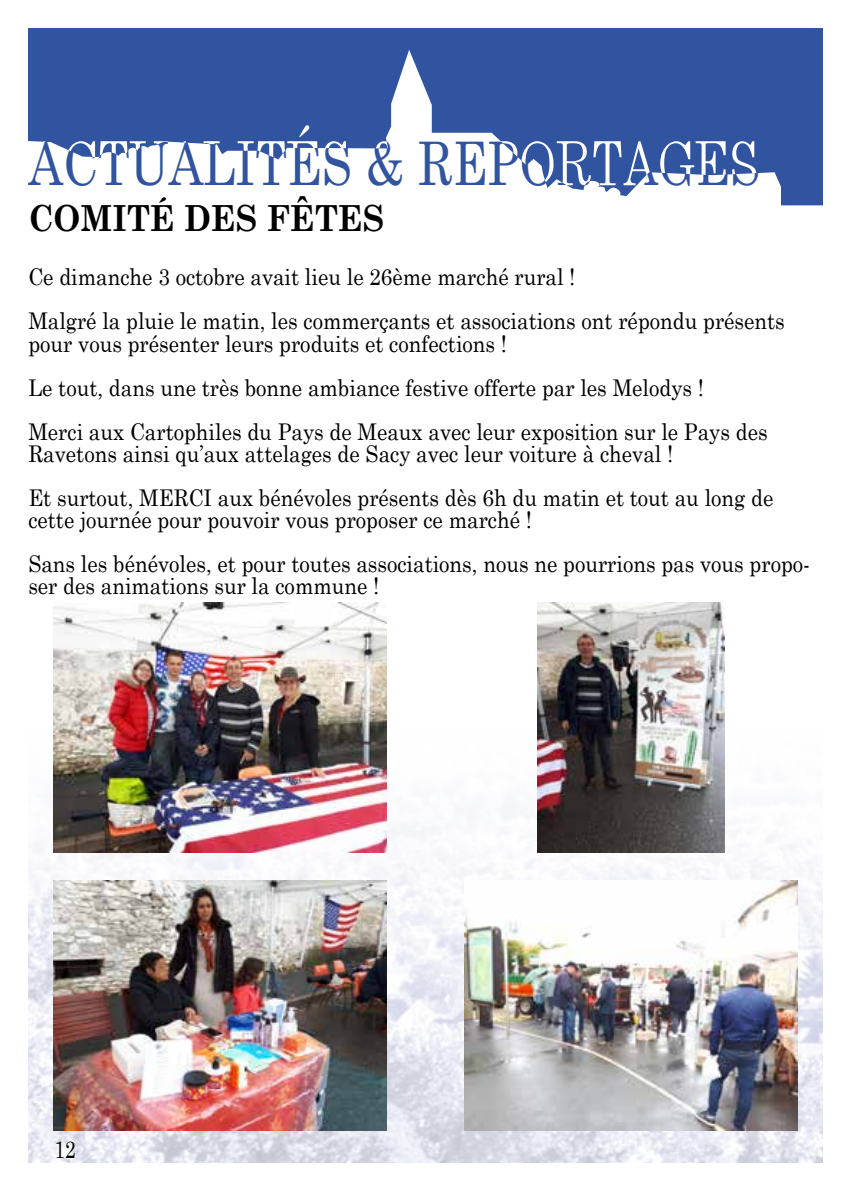
<style>
.page{position:relative;width:851px;height:1191px;background:#fff}
.page>*{position:absolute;margin:0;border:0;box-sizing:border-box;transform-origin:0 0}
.t1{font:60px "Century Schoolbook";color:#3154a1;scale:.8 1}
.t2{font:700 36px "Century Schoolbook";color:#000;scale:.9 1}
.t3{font:24px "Century Schoolbook";color:#000;scale:.8 1}
.t4{font:23px/44px "Century Schoolbook";color:#000;scale:.9 1}
</style>
<div class="page">
<img style="left:28px;top:628px;width:794px;height:534px">
<svg style="left:28px;top:28px;width:794px;height:178px;fill:#3154a1"></svg>
<svg style="left:299px;top:125px;width:457px;height:60px"></svg>
<img style="left:53px;top:602px;width:333px;height:250px">
<img style="left:537px;top:602px;width:187px;height:250px">
<img style="left:53px;top:880px;width:333px;height:250px">
<img style="left:464px;top:880px;width:333px;height:250px">
<h1 class="t1" style="left:28px;top:113px;width:916px">ACTUALITÉS &amp; REPORTAGES</h1>
<h2 class="t2" style="left:28px;top:190px;width:397px">COMITÉ DES FÊTES</h2>
<p class="t4" style="left:28px;top:253px;width:842px">Ce dimanche 3 octobre avait lieu le 26ème marché rural !<br>Malgré la pluie le matin, les commerçants et associations ont répondu présents</p>
<p class="t4" style="left:28px;top:319px;width:822px">pour vous présenter leurs produits et confections !<br>Le tout, dans une très bonne ambiance festive offerte par les Melodys !<br>Merci aux Cartophiles du Pays de Meaux avec leur exposition sur le Pays des</p>
<p class="t4" style="left:28px;top:429px;width:829px">Ravetons ainsi qu’aux attelages de Sacy avec leur voiture à cheval !<br>Et surtout, MERCI aux bénévoles présents dès 6h du matin et tout au long de</p>
<p class="t4" style="left:28px;top:495px;width:870px">cette journée pour pouvoir vous proposer ce marché !<br>Sans les bénévoles, et pour toutes associations, nous ne pourrions pas vous propo-</p>
<p class="t4" style="left:28px;top:561px;width:391px">ser des animations sur la commune !</p>
<p class="t3" style="left:55px;top:1128px;width:28px">12</p>
</div>
